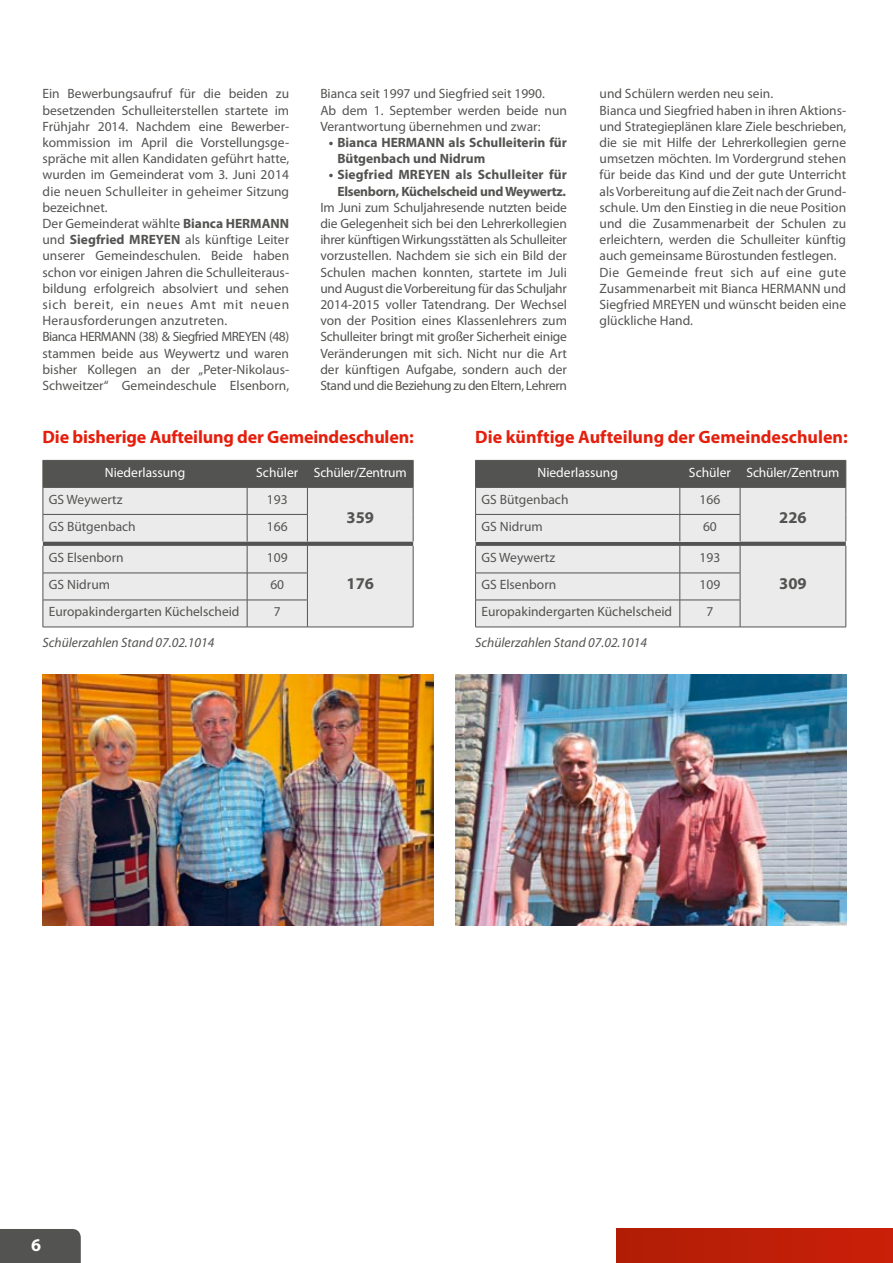
<style>
.page{position:relative;width:893px;height:1263px;background:#fff}
.page>*{position:absolute;margin:0;border:0;box-sizing:border-box;transform-origin:0 0}
.t1{font:700 18px "Myriad Pro";letter-spacing:-.005em;color:#e41f0d}
.t2{font:700 18px "Myriad Pro";color:#fff}
.t3{font:700 16.5px "Myriad Pro";color:#535351}
.t4{font:13.5px/16.2px "Myriad Pro";color:#535351}
.t5{font:700 13.5px/16.2px "Myriad Pro";color:#535351}
.t6{font:13.5px "Myriad Pro";color:#fff}
.t7{font:italic 13.5px "Myriad Pro";color:#535351}
.s1{font-weight:700}
</style>
<div class="page">
<div style="left:0;top:1229px;width:81px;height:34px;background:#535351"></div>
<div style="left:617px;top:1228px;width:276px;height:35px;background:#bd1e07"></div>
<hr style="left:307px;top:627px;width:106px;height:1px;background:#535351">
<svg style="left:43px;top:460px;width:371px;height:167px;background:#cacac9"></svg>
<hr style="left:43px;top:627px;width:204px;height:1px;background:#535351">
<hr style="left:247px;top:627px;width:60px;height:1px;background:#535351">
<hr style="left:475px;top:627px;width:205px;height:1px;background:#535351">
<svg style="left:475px;top:460px;width:372px;height:167px;background:#c9c9c9"></svg>
<hr style="left:680px;top:573px;width:60px;height:1px;background:#535351">
<hr style="left:740px;top:627px;width:106px;height:1px;background:#535351">
<hr style="left:680px;top:600px;width:60px;height:1px;background:#535351">
<hr style="left:680px;top:627px;width:60px;height:1px;background:#535351">
<img style="left:455px;top:675px;width:391px;height:251px">
<img style="left:43px;top:675px;width:391px;height:251px">
<p class="t4" style="left:43px;top:86px;width:248px">Ein Bewerbungsaufruf für die beiden zu besetzenden Schulleiterstellen startete im Frühjahr 2014. Nachdem eine Bewerber&shy;kommission im April die Vorstellungsge&shy;spräche mit allen Kandidaten geführt hatte, wurden im Gemeinderat vom 3. Juni 2014 die neuen Schulleiter in geheimer Sitzung bezeichnet.<br>Der Gemeinderat wählte <span class="s1">Bianca HERMANN </span>und <span class="s1">Siegfried MREYEN</span> als künftige Leiter unserer Gemeindeschulen. Beide haben schon vor einigen Jahren die Schulleiteraus&shy;bildung erfolgreich absolviert und sehen sich bereit, ein neues Amt mit neuen Herausforderungen anzutreten.<br>Bianca HERMANN (38) &amp; Siegfried MREYEN (48) stammen beide aus Weywertz und waren bisher Kollegen an der „Peter-Nikolaus-Schweitzer“ Gemeindeschule Elsenborn,</p>
<h1 class="t1" style="left:43px;top:425px;width:373px">Die bisherige Aufteilung der Gemeindeschulen:</h1>
<h1 class="t1" style="left:475px;top:425px;width:374px">Die künftige Aufteilung der Gemeindeschulen:</h1>
<p class="t4" style="left:320px;top:86px;width:248px">Bianca seit 1997 und Siegfried seit 1990.<br>Ab dem 1. September werden beide nun<br>Verantwortung übernehmen und zwar:</p>
<p class="t5" style="left:337px;top:134px;width:231px;text-indent:-9px">• Bianca HERMANN als Schulleiterin für<br>Bütgenbach und Nidrum</p>
<p class="t5" style="left:329px;top:166px;width:240px;text-align:center">• Siegfried MREYEN als Schulleiter für<br>Elsenborn, Küchelscheid und Weywertz.</p>
<p class="t4" style="left:320px;top:199px;width:248px;text-align:justify">Im Juni zum Schuljahresende nutzten beide die Gelegenheit sich bei den Lehrerkollegien ihrer künftigen Wirkungsstätten als Schulleiter vorzustellen. Nachdem sie sich ein Bild der Schulen machen konnten, startete im Juli und August die Vorbereitung für das Schuljahr 2014-2015 voller Tatendrang. Der Wechsel von der Position eines Klassenlehrers zum Schulleiter bringt mit großer Sicherheit einige Veränderungen mit sich. Nicht nur die Art der künftigen Aufgabe, sondern auch der Stand und die Beziehung zu den Eltern, Lehrern</p>
<p class="t4" style="left:600px;top:86px;width:248px">und Schülern werden neu sein.<br>Bianca und Siegfried haben in ihren Aktions&shy;und Strategieplänen klare Ziele beschrieben, die sie mit Hilfe der Lehrerkollegien gerne umsetzen möchten. Im Vordergrund stehen für beide das Kind und der gute Unterricht als Vorbereitung auf die Zeit nach der Grund&shy;schule. Um den Einstieg in die neue Position und die Zusammenarbeit der Schulen zu erleichtern, werden die Schulleiter künftig auch gemeinsame Bürostunden festlegen.<br>Die Gemeinde freut sich auf eine gute Zusammenarbeit mit Bianca HERMANN und Siegfried MREYEN und wünscht beiden eine glückliche Hand.</p>
<p class="t6" style="left:105px;top:464px;width:82px">Niederlassung</p>
<p class="t6" style="left:256px;top:464px;width:152px">Schüler Schüler/Zentrum</p>
<p class="t4" style="left:49px;top:491px;width:75px">GS Weywertz</p>
<p class="t4" style="left:267px;top:491px;width:22px">193</p>
<p class="t3" style="left:347px;top:507px;width:29px">359</p>
<p class="t4" style="left:49px;top:518px;width:88px">GS Bütgenbach</p>
<p class="t4" style="left:267px;top:518px;width:22px">166</p>
<p class="t4" style="left:49px;top:549px;width:76px">GS Elsenborn</p>
<p class="t4" style="left:267px;top:549px;width:22px">109</p>
<p class="t4" style="left:49px;top:576px;width:63px">GS Nidrum</p>
<p class="t4" style="left:270px;top:576px;width:15px">60</p>
<p class="t3" style="left:347px;top:573px;width:29px">176</p>
<p class="t4" style="left:49px;top:603px;width:192px">Europakindergarten Küchelscheid</p>
<p class="t4" style="left:274px;top:603px;width:8px">7</p>
<p class="t6" style="left:537px;top:464px;width:82px">Niederlassung</p>
<p class="t6" style="left:689px;top:464px;width:152px">Schüler Schüler/Zentrum</p>
<p class="t4" style="left:482px;top:491px;width:88px">GS Bütgenbach</p>
<p class="t4" style="left:700px;top:491px;width:22px">166</p>
<p class="t3" style="left:779px;top:507px;width:29px">226</p>
<p class="t4" style="left:482px;top:518px;width:63px">GS Nidrum</p>
<p class="t4" style="left:703px;top:518px;width:15px">60</p>
<p class="t4" style="left:482px;top:549px;width:75px">GS Weywertz</p>
<p class="t4" style="left:700px;top:549px;width:22px">193</p>
<p class="t4" style="left:482px;top:576px;width:76px">GS Elsenborn</p>
<p class="t4" style="left:700px;top:576px;width:22px">109</p>
<p class="t3" style="left:779px;top:573px;width:29px">309</p>
<p class="t4" style="left:482px;top:603px;width:192px">Europakindergarten Küchelscheid</p>
<p class="t4" style="left:706px;top:603px;width:8px">7</p>
<p class="t7" style="left:43px;top:634px;width:173px">Schülerzahlen Stand 07.02.1014</p>
<p class="t7" style="left:475px;top:634px;width:173px">Schülerzahlen Stand 07.02.1014</p>
<h1 class="t2" style="left:31px;top:1233px;width:11px">6</h1>
</div>
